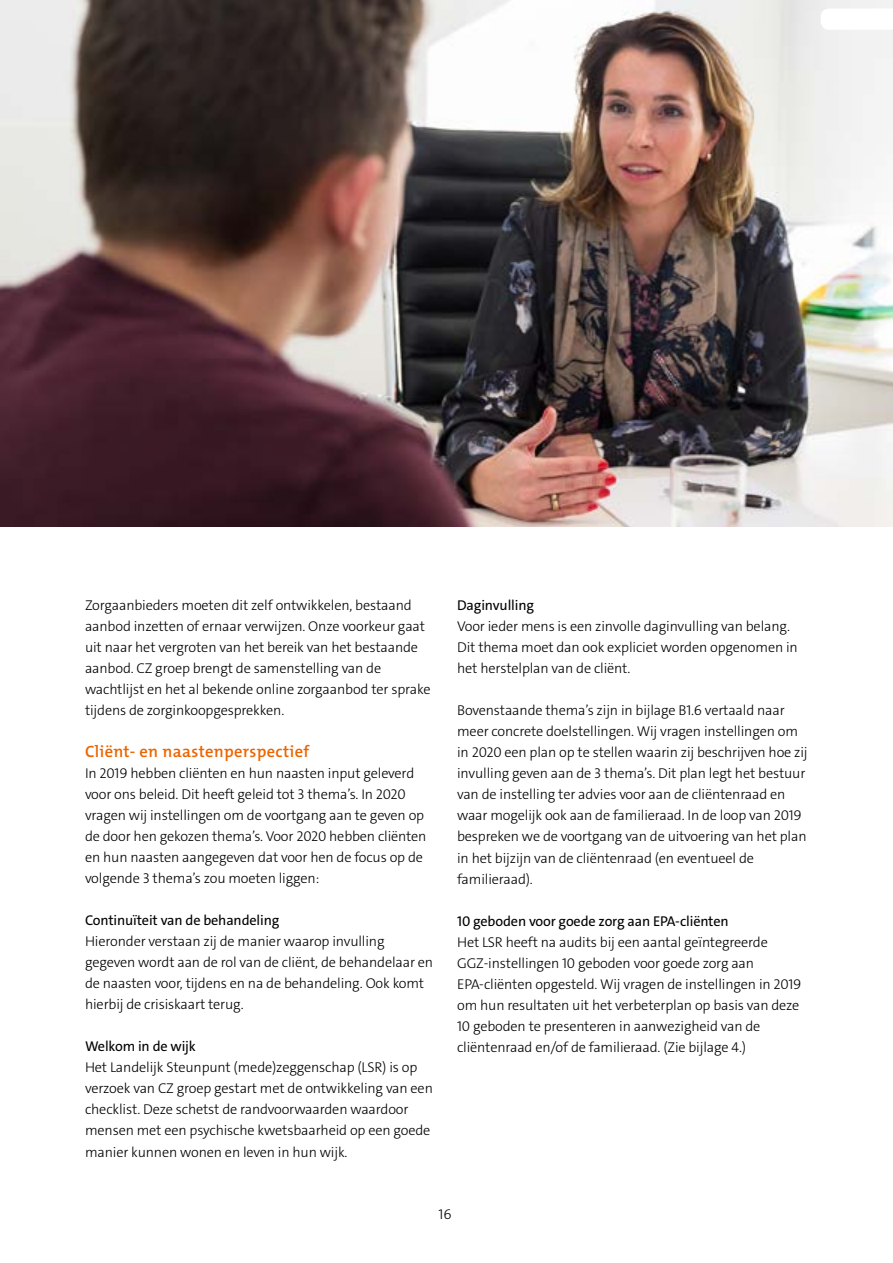
<style>
.page{position:relative;width:893px;height:1263px;background:#fff}
.page>*{position:absolute;margin:0;border:0;box-sizing:border-box;transform-origin:0 0}
.t1{font:600 16.5px "The Mix Os F";letter-spacing:.02em;color:#ec6500}
.t2{font:300 14.25px/21px "The Sans C4 s";letter-spacing:-.01em;color:#000}
.t3{font:14.25px "The Sans C4 s";letter-spacing:-.01em;color:#000}
</style>
<div class="page">
<img style="left:0;top:0;width:893px;height:526px">
<svg style="left:821px;top:9px;width:72px;height:21px"></svg>
<p class="t2" style="left:85px;top:595px;width:347px">Zorgaanbieders moeten dit zelf ontwikkelen, bestaand aanbod inzetten of ernaar verwijzen. Onze voorkeur gaat uit naar het vergroten van het bereik van het bestaande aanbod. CZ groep brengt de samenstelling van de wachtlijst en het al bekende online zorgaanbod ter sprake tijdens de zorginkoopgesprekken.</p>
<p class="t1" style="left:85px;top:741px;width:226px">Cliënt- en naastenperspectief</p>
<p class="t2" style="left:85px;top:763px;width:343px">In 2019 hebben cliënten en hun naasten input geleverd voor ons beleid. Dit heeft geleid tot 3 thema’s. In 2020 vragen wij instellingen om de voortgang aan te geven op de door hen gekozen thema’s. Voor 2020 hebben cliënten en hun naasten aangegeven dat voor hen de focus op de volgende 3 thema’s zou moeten liggen:</p>
<p class="t3" style="left:85px;top:911px;width:196px">Continuïteit van de behandeling</p>
<p class="t2" style="left:85px;top:931px;width:350px">Hieronder verstaan zij de manier waarop invulling gegeven wordt aan de rol van de cliënt, de behandelaar en de naasten voor, tijdens en na de behandeling. Ook komt hierbij de crisiskaart terug.</p>
<p class="t3" style="left:85px;top:1037px;width:112px">Welkom in de wijk</p>
<p class="t2" style="left:85px;top:1057px;width:349px">Het Landelijk Steunpunt (mede)zeggenschap (LSR) is op verzoek van CZ groep gestart met de ontwikkeling van een checklist. Deze schetst de randvoorwaarden waardoor mensen met een psychische kwetsbaarheid op een goede manier kunnen wonen en leven in hun wijk.</p>
<p class="t3" style="left:457px;top:596px;width:78px">Daginvulling</p>
<p class="t2" style="left:457px;top:616px;width:342px">Voor ieder mens is een zinvolle daginvulling van belang.<br>Dit thema moet dan ook expliciet worden opgenomen in het herstelplan van de cliënt.</p>
<p class="t2" style="left:457px;top:700px;width:352px">Bovenstaande thema’s zijn in bijlage B1.6 vertaald naar meer concrete doelstellingen. Wij vragen instellingen om in 2020 een plan op te stellen waarin zij beschrijven hoe zij invulling geven aan de 3 thema’s. Dit plan legt het bestuur van de instelling ter advies voor aan de cliëntenraad en waar mogelijk ook aan de familieraad. In de loop van 2019 bespreken we de voortgang van de uitvoering van het plan in het bijzijn van de cliëntenraad (en eventueel de familieraad).</p>
<p class="t3" style="left:457px;top:911px;width:273px">10 geboden voor goede zorg aan EPA-cliënten</p>
<p class="t2" style="left:457px;top:931px;width:346px">Het LSR heeft na audits bij een aantal geïntegreerde GGZ-instellingen 10 geboden voor goede zorg aan EPA-cliënten opgesteld. Wij vragen de instellingen in 2019 om hun resultaten uit het verbeterplan op basis van deze 10 geboden te presenteren in aanwezigheid van de cliëntenraad en/of de familieraad. (Zie bijlage 4.)</p>
<p class="t2" style="left:439px;top:1204px;width:15px">16</p>
</div>
